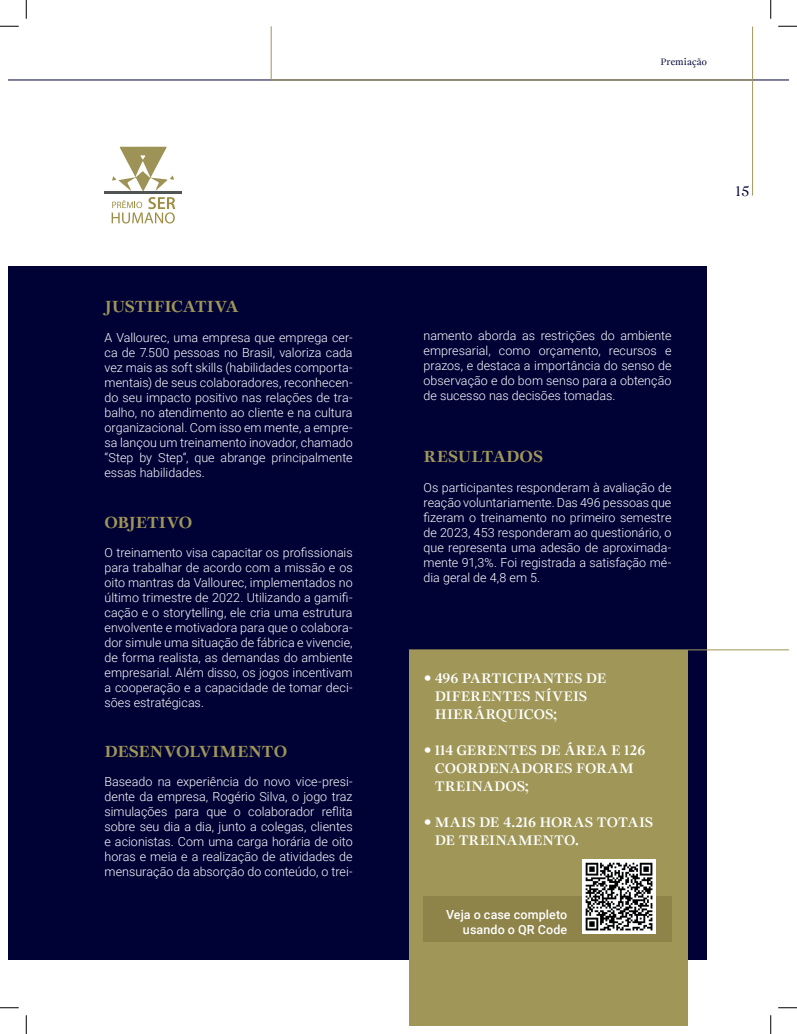
<style>
.page{position:relative;width:797px;height:1034px;background:#fff}
.page>*{position:absolute;margin:0;border:0;box-sizing:border-box;transform-origin:0 0}
.t1{font:900 17.5px "Joly Headline";color:#9f9658}
.t2{font:700 15px/18px "Joly Headline";color:#fff}
.t3{font:15px "Joly Headline";color:#000236}
.t4{font:300 12.5px/15px "Roboto";color:#fff;text-align:justify}
.t5{font:500 12.5px/15px "Roboto";letter-spacing:.01em;color:#fff;text-align:right}
.t6{font:10px "Joly Headline";letter-spacing:.01em;color:#000236}
</style>
<div class="page">
<hr style="left:752px;top:27px;width:1px;height:169px;background:#9f9658">
<hr style="left:271px;top:26px;width:1px;height:54px;background:#9f9658">
<hr style="left:271px;top:80px;width:481px;height:1px;background:#9f9658">
<div style="left:9px;top:267px;width:698px;height:693px;background:#000236"></div>
<div style="left:409px;top:650px;width:278px;height:375px;background:#9f9658"></div>
<div style="left:423px;top:897px;width:248px;height:45px;background:#8e8349"></div>
<svg style="left:112px;top:147px;width:62px;height:44px"></svg>
<svg style="left:112px;top:197px;width:63px;height:27px"></svg>
<hr style="left:104px;top:191px;width:78px;height:2px;background:#515455">
<hr style="left:409px;top:650px;width:379px;height:1px;background:#9f9658">
<img style="left:582px;top:860px;width:74px;height:74px">
<svg style="left:0;top:25px;width:19px;height:2px"></svg>
<svg style="left:778px;top:25px;width:19px;height:2px"></svg>
<svg style="left:0;top:1007px;width:19px;height:2px"></svg>
<svg style="left:778px;top:1007px;width:19px;height:2px"></svg>
<svg style="left:25px;top:0;width:2px;height:19px"></svg>
<svg style="left:25px;top:1015px;width:2px;height:19px"></svg>
<svg style="left:770px;top:0;width:1px;height:19px"></svg>
<svg style="left:770px;top:1015px;width:1px;height:19px"></svg>
<h1 class="t1" style="left:104px;top:292px;width:136px">JUSTIFICATIVA</h1>
<p class="t4" style="left:104px;top:329px;width:250px">A Vallourec, uma empresa que emprega cer&shy;ca de 7.500 pessoas no Brasil, valoriza cada vez mais as soft skills (habilidades comporta&shy;mentais) de seus colaboradores, reconhecen&shy;do seu impacto positivo nas relações de tra&shy;balho, no atendimento ao cliente e na cultura organizacional. Com isso em mente, a empre&shy;sa lançou um treinamento inovador, chamado “Step by Step”, que abrange principalmente essas habilidades.</p>
<h1 class="t1" style="left:104px;top:508px;width:89px">OBJETIVO</h1>
<p class="t4" style="left:104px;top:544px;width:250px">O treinamento visa capacitar os profissionais para trabalhar de acordo com a missão e os oito mantras da Vallourec, implementados no último trimestre de 2022. Utilizando a gamifi&shy;cação e o storytelling, ele cria uma estrutura envolvente e motivadora para que o colabora&shy;dor simule uma situação de fábrica e vivencie, de forma realista, as demandas do ambiente empresarial. Além disso, os jogos incentivam a cooperação e a capacidade de tomar deci&shy;sões estratégicas.</p>
<h1 class="t1" style="left:104px;top:738px;width:184px">DESENVOLVIMENTO</h1>
<p class="t4" style="left:104px;top:774px;width:250px">Baseado na experiência do novo vice-presi&shy;dente da empresa, Rogério Silva, o jogo traz simulações para que o colaborador reflita sobre seu dia a dia, junto a colegas, clientes e acionistas. Com uma carga horária de oito horas e meia e a realização de atividades de mensuração da absorção do conteúdo, o trei-</p>
<p class="t6" style="left:660px;top:54px;width:48px">Premiação</p>
<p class="t3" style="left:736px;top:180px;width:15px">15</p>
<p class="t4" style="left:423px;top:327px;width:249px">namento aborda as restrições do ambiente empresarial, como orçamento, recursos e prazos, e destaca a importância do senso de observação e do bom senso para a obtenção de sucesso nas decisões tomadas.</p>
<h1 class="t1" style="left:423px;top:442px;width:121px">RESULTADOS</h1>
<p class="t4" style="left:423px;top:479px;width:249px">Os participantes responderam à avaliação de reação voluntariamente. Das 496 pessoas que fizeram o treinamento no primeiro semestre de 2023, 453 responderam ao questionário, o que representa uma adesão de aproximada&shy;mente 91,3%. Foi registrada a satisfação mé&shy;dia geral de 4,8 em 5.</p>
<p class="t2" style="left:435px;top:669px;width:173px">496 PARTICIPANTES DE<br>DIFERENTES NÍVEIS<br>HIERÁRQUICOS;</p>
<p class="t2" style="left:435px;top:741px;width:212px">114 GERENTES DE ÁREA E 126<br>COORDENADORES FORAM<br>TREINADOS;</p>
<p class="t2" style="left:435px;top:813px;width:220px">MAIS DE 4.216 HORAS TOTAIS<br>DE TREINAMENTO.</p>
<p class="t5" style="left:446px;top:906px;width:123px">Veja o case completo usando o QR Code</p>
</div>
